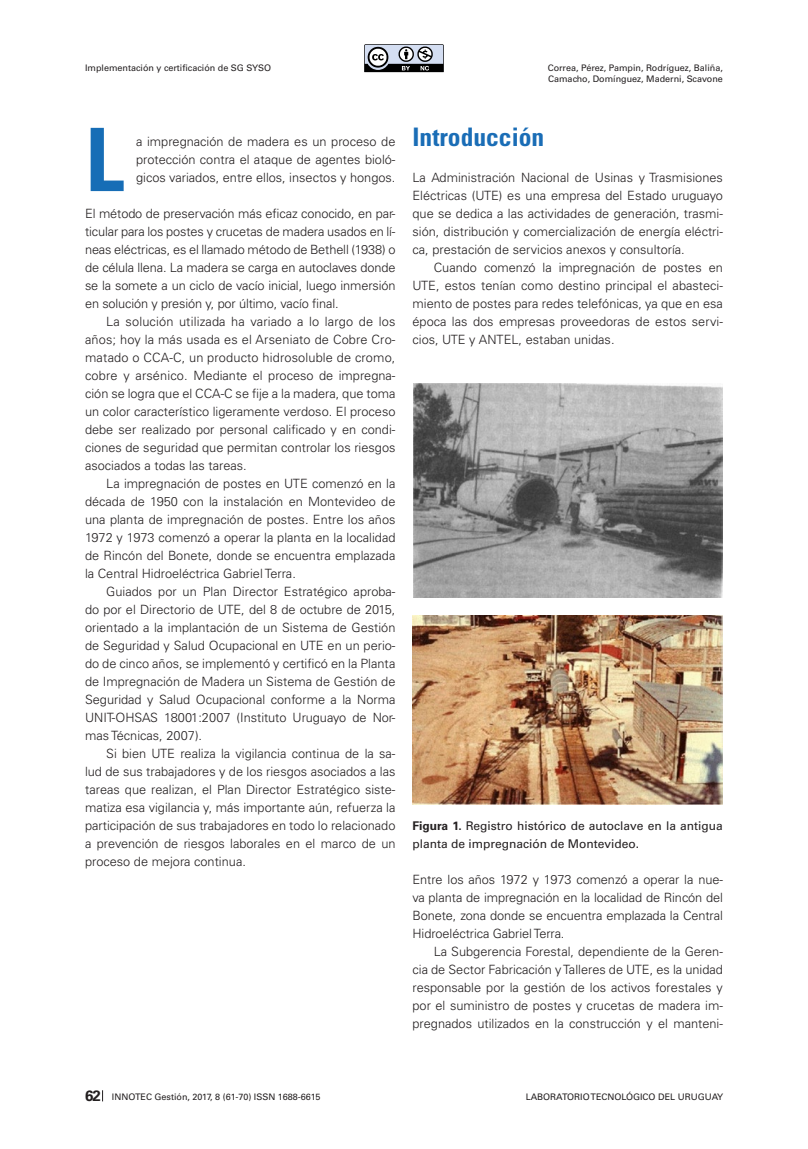
<style>
.page{position:relative;width:808px;height:1149px;background:#fff}
.page>*{position:absolute;margin:0;border:0;box-sizing:border-box;transform-origin:0 0}
.Letra_Capital{font:700 condensed 87.45px "Univers LT Std";color:#166db6}
.Subtítulo_nota{font:700 condensed 25.5px "Univers LT Std";color:#1a6db6}
.t1{font:700 15px "Univers LT Std";color:#231f20}
.texto_normal{font:300 12.75px/18px "Univers LT Std";color:#231f20;text-align:justify}
.figura{font:12px/18px "Univers LT Std";color:#231f20}
.t2{font:9px/10.8px "Univers LT Std";color:#231f20}
.s1{font-weight:700}
</style>
<div class="page">
<svg style="left:364px;top:44px;width:80px;height:28px"></svg>
<img style="left:413px;top:383px;width:310px;height:214px">
<img style="left:412px;top:615px;width:311px;height:189px">
<p class="t2" style="left:85px;top:62px;width:188px">Implementación y certificación de SG SYSO</p>
<p class="t2" style="left:548px;top:62px;width:177px">Correa, Pérez, Pampin, Rodríguez, Baliña,<br>Camacho, Domínguez, Maderni, Scavone</p>
<p class="Letra_Capital" style="left:85px;top:106px;width:40px">L</p>
<p class="texto_normal" style="left:136px;top:132px;width:261px">a impregnación de madera es un proceso de protección contra el ataque de agentes bioló&shy;gicos variados, entre ellos, insectos y hongos.</p>
<p class="texto_normal" style="left:85px;top:204px;width:312px">El método de preservación más eficaz conocido, en par&shy;ticular para los postes y crucetas de madera usados en lí&shy;neas eléctricas, es el llamado método de Bethell (1938) o de célula llena. La madera se carga en autoclaves donde se la somete a un ciclo de vacío inicial, luego inmersión en solución y presión y, por último, vacío final.</p>
<p class="texto_normal" style="left:85px;top:312px;width:312px;text-indent:21px">La solución utilizada ha variado a lo largo de los años; hoy la más usada es el Arseniato de Cobre Cro&shy;matado o CCA-C, un producto hidrosoluble de cromo, cobre y arsénico. Mediante el proceso de impregna&shy;ción se logra que el CCA-C se fije a la madera, que toma un color característico ligeramente verdoso. El proceso debe ser realizado por personal calificado y en condi&shy;ciones de seguridad que permitan controlar los riesgos asociados a todas las tareas.</p>
<p class="texto_normal" style="left:85px;top:474px;width:312px;text-indent:21px">La impregnación de postes en UTE comenzó en la década de 1950 con la instalación en Montevideo de una planta de impregnación de postes. Entre los años 1972 y 1973 comenzó a operar la planta en la localidad de Rincón del Bonete, donde se encuentra emplazada la Central Hidroeléctrica Gabriel Terra.</p>
<p class="texto_normal" style="left:85px;top:582px;width:312px;text-indent:21px">Guiados por un Plan Director Estratégico aproba&shy;do por el Directorio de UTE, del 8 de octubre de 2015, orientado a la implantación de un Sistema de Gestión de Seguridad y Salud Ocupacional en UTE en un perio&shy;do de cinco años, se implementó y certificó en la Planta de Impregnación de Madera un Sistema de Gestión de Seguridad y Salud Ocupacional conforme a la Norma UNIT-OHSAS 18001:2007 (Instituto Uruguayo de Nor&shy;mas Técnicas, 2007).</p>
<p class="texto_normal" style="left:85px;top:744px;width:312px;text-indent:21px">Si bien UTE realiza la vigilancia continua de la sa&shy;lud de sus trabajadores y de los riesgos asociados a las tareas que realizan, el Plan Director Estratégico siste&shy;matiza esa vigilancia y, más importante aún, refuerza la participación de sus trabajadores en todo lo relacionado a prevención de riesgos laborales en el marco de un proceso de mejora continua.</p>
<p class="Subtítulo_nota" style="left:412px;top:121px;width:133px">Introducción</p>
<p class="texto_normal" style="left:412px;top:168px;width:312px">La Administración Nacional de Usinas y Trasmisiones Eléctricas (UTE) es una empresa del Estado uruguayo que se dedica a las actividades de generación, trasmi&shy;sión, distribución y comercialización de energía eléctri&shy;ca, prestación de servicios anexos y consultoría.</p>
<p class="texto_normal" style="left:412px;top:258px;width:312px;text-indent:21px">Cuando comenzó la impregnación de postes en UTE, estos tenían como destino principal el abasteci&shy;miento de postes para redes telefónicas, ya que en esa época las dos empresas proveedoras de estos servi&shy;cios, UTE y ANTEL, estaban unidas.</p>
<p class="figura" style="left:412px;top:816px;width:312px"><span class="s1">Figura 1.</span> Registro histórico de autoclave en la antigua planta de impregnación de Montevideo.</p>
<p class="texto_normal" style="left:412px;top:870px;width:312px">Entre los años 1972 y 1973 comenzó a operar la nue&shy;va planta de impregnación en la localidad de Rincón del Bonete, zona donde se encuentra emplazada la Central Hidroeléctrica Gabriel Terra.</p>
<p class="texto_normal" style="left:412px;top:942px;width:312px;text-indent:21px">La Subgerencia Forestal, dependiente de la Geren&shy;cia de Sector Fabricación y Talleres de UTE, es la unidad responsable por la gestión de los activos forestales y por el suministro de postes y crucetas de madera im&shy;pregnados utilizados en la construcción y el manteni-</p>
<p class="t1" style="left:85px;top:1086px;width:17px">62</p>
<p class="t2" style="left:112px;top:1090px;width:210px">INNOTEC Gestión, 2017, 8 (61-70) ISSN 1688-6615</p>
<p class="t2" style="left:526px;top:1090px;width:199px">LABORATORIO TECNOLÓGICO DEL URUGUAY</p>
</div>
